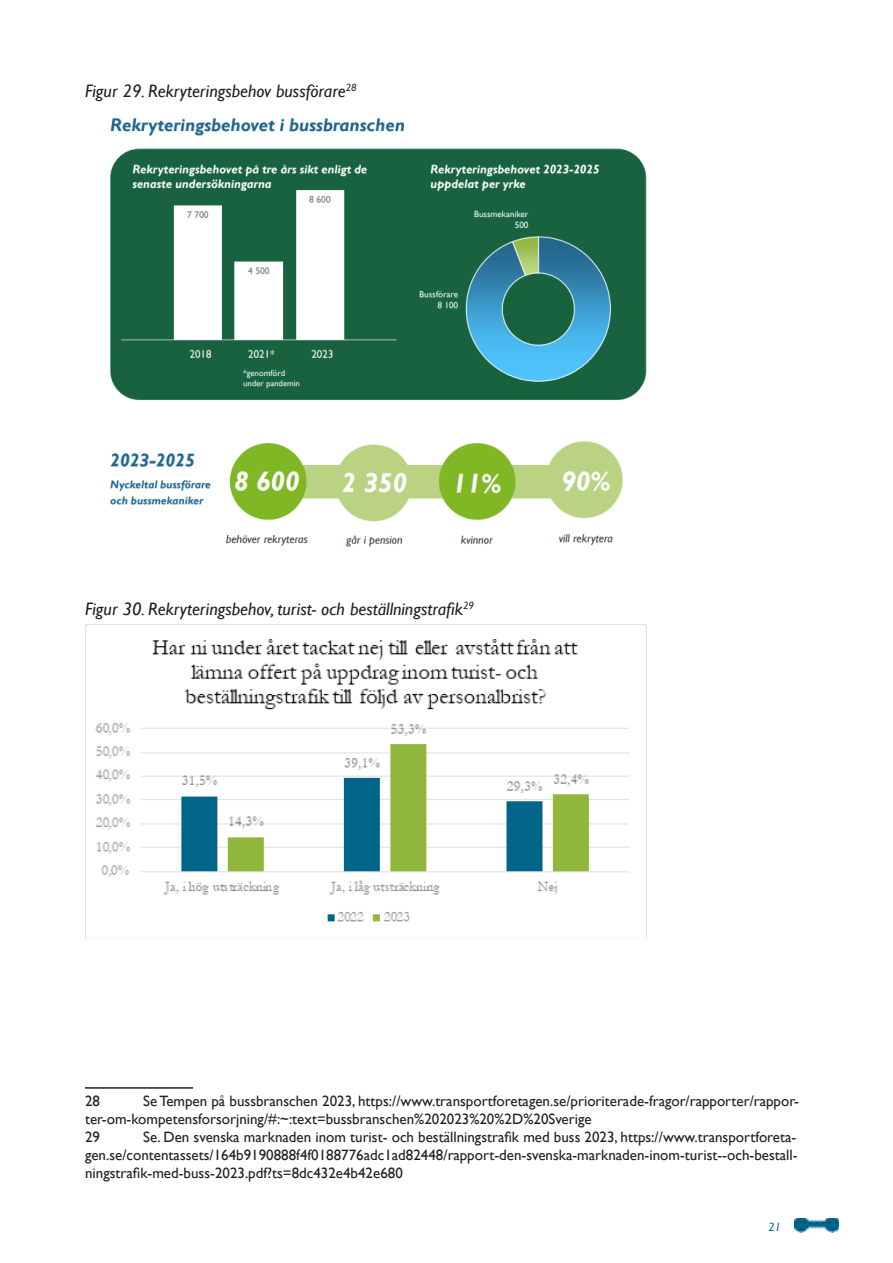
<style>
.page{position:relative;width:893px;height:1263px;background:#fff}
.page>*{position:absolute;margin:0;border:0;box-sizing:border-box;transform-origin:0 0}
.Heading_3{font:italic 18px "Gill Sans";color:#231f20}
.t1{font:15px/18px "Gill Sans";color:#231f20}
.t2{font:italic 12px "Gill Sans";color:#00688c}
</style>
<div class="page">
<img style="left:795px;top:1218px;width:44px;height:14px">
<img style="left:109px;top:118px;width:538px;height:429px">
<img style="left:86px;top:625px;width:560px;height:314px">
<hr style="left:85px;top:1087px;width:108px;height:2px;background:#231f20">
<p class="Heading_3" style="left:85px;top:81px;width:273px">Figur 29. Rekryteringsbehov bussförare<sup>28</sup></p>
<p class="Heading_3" style="left:85px;top:598px;width:390px">Figur 30. Rekryteringsbehov, turist- och beställningstrafik<sup>29</sup></p>
<p class="t1" style="left:85px;top:1092px;width:715px;text-indent:58px">Se Tempen på bussbranschen 2023, https://www.transportforetagen.se/prioriterade-fragor/rapporter/rappor&shy;ter-om-kompetensforsorjning/#:~:text=bussbranschen%202023%20%2D%20Sverige</p>
<p class="t1" style="left:85px;top:1128px;width:16px">29</p>
<p class="t1" style="left:85px;top:1092px;width:16px">28</p>
<p class="t1" style="left:85px;top:1128px;width:714px;text-align:justify;text-indent:58px">Se. Den svenska marknaden inom turist- och beställningstrafik med buss 2023, https://www.transportforeta&shy;gen.se/contentassets/164b9190888f4f0188776adc1ad82448/rapport-den-svenska-marknaden-inom-turist--och-bestall&shy;ningstrafik-med-buss-2023.pdf?ts=8dc432e4b42e680</p>
<p class="t2" style="left:769px;top:1220px;width:14px">21</p>
</div>
